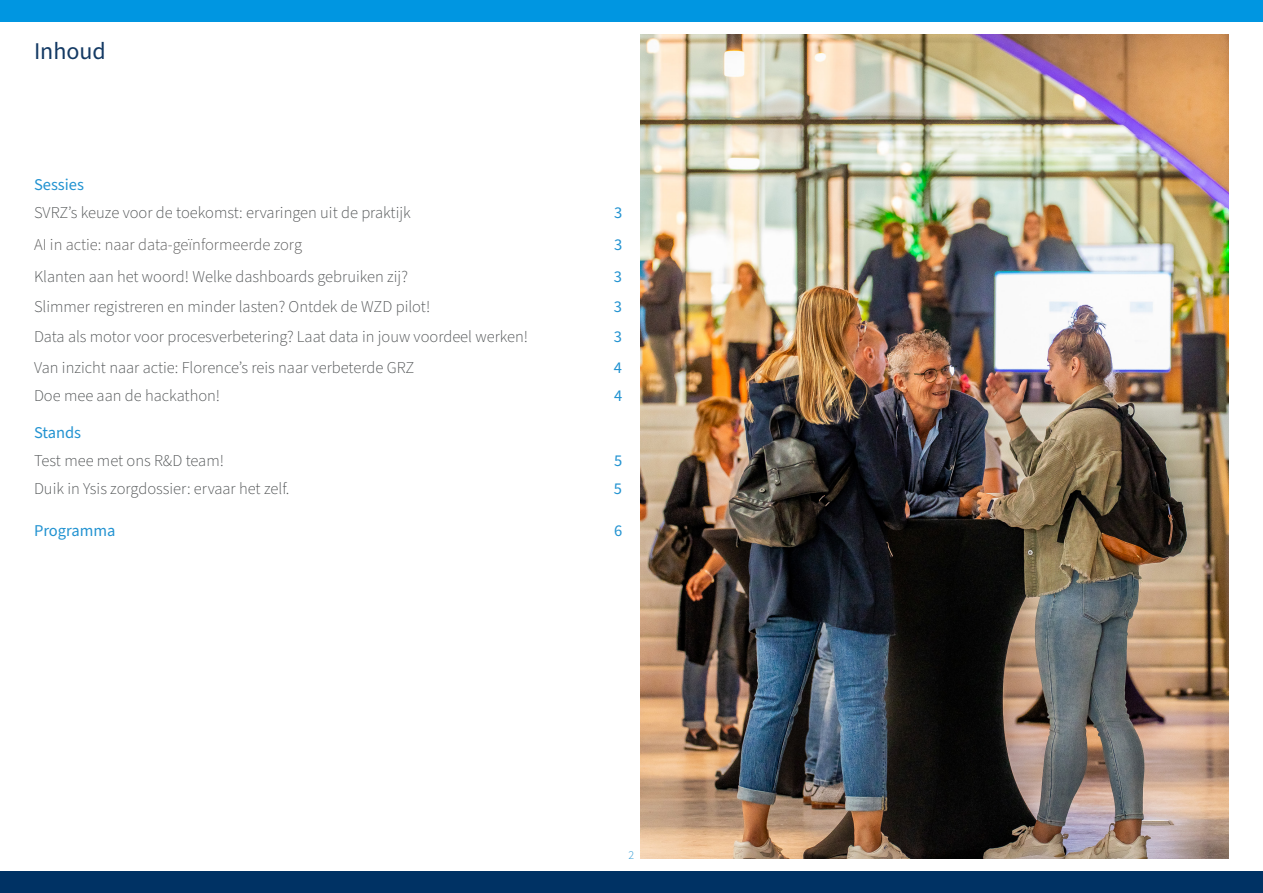
<style>
.page{position:relative;width:1263px;height:893px;background:#fff}
.page>*{position:absolute;margin:0;border:0;box-sizing:border-box;transform-origin:0 0}
.t1{font:24px "Source Sans Pro";color:#143a64}
.t2{font:300 16.5px "Source Sans Pro";color:#515455}
.t3{font:300 16.5px "Source Sans Pro";color:#595959}
.t4{font:16.5px "Source Sans Pro";color:#2393d1}
.t5{font:300 12px "Source Sans Pro";color:#2393d1}
</style>
<div class="page">
<img style="left:640px;top:34px;width:589px;height:825px">
<div style="left:0;top:0;width:1263px;height:21px;background:#0096e1"></div>
<div style="left:0;top:872px;width:1263px;height:21px;background:#003264"></div>
<p class="t1" style="left:34px;top:35px;width:73px">Inhoud</p>
<p class="t4" style="left:34px;top:173px;width:51px">Sessies</p>
<p class="t2" style="left:34px;top:201px;width:378px">SVRZ’s keuze voor de toekomst: ervaringen uit de praktijk</p>
<p class="t3" style="left:34px;top:233px;width:269px">AI in actie: naar data-geïnformeerde zorg</p>
<p class="t2" style="left:34px;top:265px;width:375px">Klanten aan het woord! Welke dashboards gebruiken zij?</p>
<p class="t2" style="left:34px;top:296px;width:398px">Slimmer registreren en minder lasten? Ontdek de WZD pilot!</p>
<p class="t2" style="left:34px;top:325px;width:496px">Data als motor voor procesverbetering? Laat data in jouw voordeel werken!</p>
<p class="t2" style="left:34px;top:357px;width:382px">Van inzicht naar actie: Florence’s reis naar verbeterde GRZ</p>
<p class="t2" style="left:34px;top:384px;width:188px">Doe mee aan de hackathon!</p>
<p class="t4" style="left:34px;top:422px;width:49px">Stands</p>
<p class="t2" style="left:34px;top:449px;width:191px">Test mee met ons R&amp;D team!</p>
<p class="t4" style="left:614px;top:201px;width:10px">3</p>
<p class="t4" style="left:614px;top:233px;width:10px">3</p>
<p class="t4" style="left:614px;top:265px;width:10px">3</p>
<p class="t4" style="left:614px;top:296px;width:10px">3</p>
<p class="t4" style="left:614px;top:325px;width:10px">3</p>
<p class="t4" style="left:614px;top:357px;width:10px">4</p>
<p class="t4" style="left:614px;top:384px;width:10px">4</p>
<p class="t4" style="left:614px;top:449px;width:10px">5</p>
<p class="t2" style="left:34px;top:478px;width:257px">Duik in Ysis zorgdossier: ervaar het zelf.</p>
<p class="t4" style="left:614px;top:478px;width:10px">5</p>
<p class="t4" style="left:34px;top:519px;width:83px">Programma</p>
<p class="t4" style="left:614px;top:519px;width:10px">6</p>
<p class="t5" style="left:629px;top:846px;width:7px">2</p>
</div>
